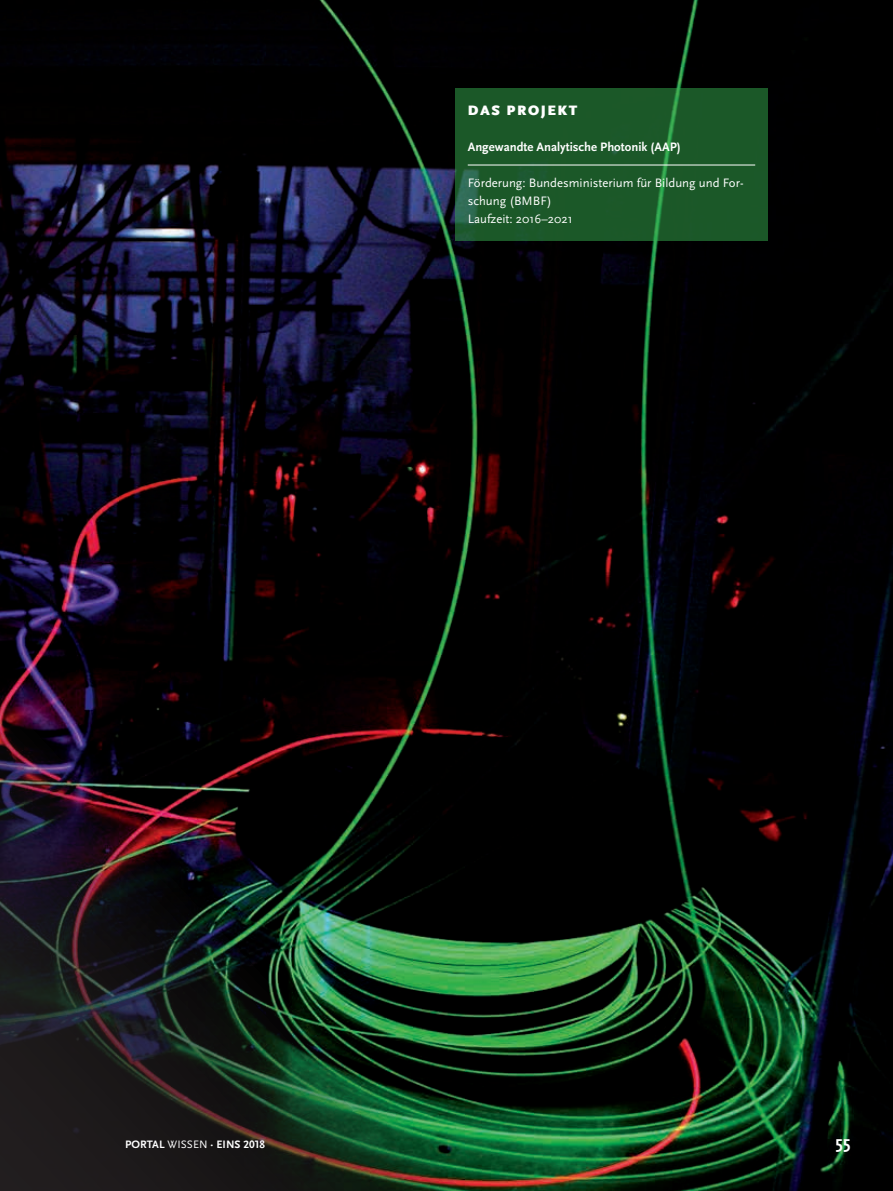
<style>
.page{position:relative;width:893px;height:1191px;background:#fff}
.page>*{position:absolute;margin:0;border:0;box-sizing:border-box;transform-origin:0 0}
.t1{font:700 18px "Scala Sans Pro";color:#fff}
.t2{font:900 14.25px "Scala Sans Pro";letter-spacing:.11em;color:#fff}
.t3{font:12.75px/18px "Scala Sans Pro";color:#fff}
.t4{font:700 12.75px "Scala Sans Pro";color:#fff}
.t5{font:700 11.25px "Scala Sans Pro";letter-spacing:.01em;color:#fff}
.s1{font-weight:400}
</style>
<div class="page">
<img style="left:0;top:0;width:893px;height:1191px">
<div style="left:455px;top:88px;width:313px;height:153px;background:#1b5828"></div>
<hr style="left:468px;top:165px;width:287px;height:1px;background:#fff">
<p class="t2" style="left:468px;top:101px;width:111px">DAS PROJEKT</p>
<p class="t4" style="left:468px;top:139px;width:215px">Angewandte Analytische Photonik (AAP)</p>
<p class="t3" style="left:468px;top:173px;width:277px">Förderung: Bundesministerium für Bildung und For&shy;schung (BMBF)<br>Laufzeit: 2016–2021</p>
<p class="t5" style="left:125px;top:1138px;width:141px">PORTAL <span class="s1">WISSEN</span> · EINS 2018</p>
<h1 class="t1" style="left:836px;top:1132px;width:16px">55</h1>
</div>
